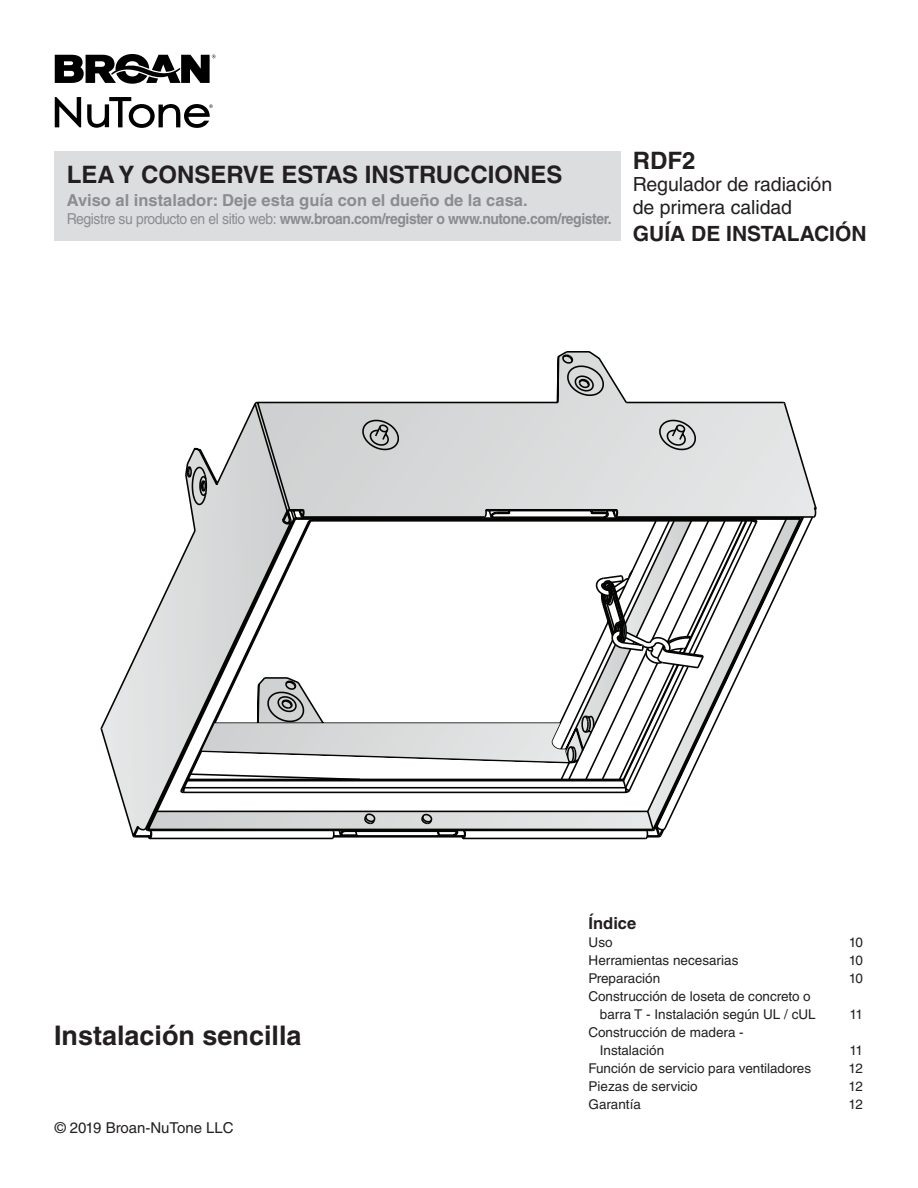
<style>
.page{position:relative;width:918px;height:1188px;background:#fff}
.page>*{position:absolute;margin:0;border:0;box-sizing:border-box;transform-origin:0 0}
.t1{font:700 27px "Helvetica LT Std";color:#231f20}
.t2{font:700 24px "Helvetica LT Std";color:#231f20}
.t3{font:700 21px "Helvetica LT Std";color:#231f20}
.t4{font:19.5px/22.5px "Helvetica LT Std";letter-spacing:-.005em;color:#231f20}
.t5{font:700 16.5px "Helvetica LT Std";color:#8a8c8f}
.t6{font:700 16.5px "Helvetica LT Std";color:#231f20}
.t7{font:700 15px "Helvetica LT Std";letter-spacing:-.025em;color:#8a8c8f;scale:.93 1}
.t8{font:15px "Helvetica LT Std";color:#231f20}
.t9{font:13.5px/18px "Helvetica LT Std";color:#231f20}
.s1{font-weight:400}
</style>
<div class="page">
<div style="left:55px;top:151px;width:566px;height:89px;background:#dcdddf"></div>
<svg style="left:55px;top:54px;width:161px;height:30px"></svg>
<svg style="left:55px;top:97px;width:158px;height:31px"></svg>
<svg style="left:100px;top:662px;width:32px;height:172px"></svg>
<svg style="left:132px;top:353px;width:685px;height:486px"></svg>
<svg style="left:220px;top:423px;width:466px;height:341px"></svg>
<svg style="left:202px;top:646px;width:429px;height:117px"></svg>
<p class="t2" style="left:67px;top:160px;width:497px">LEA Y CONSERVE ESTAS INSTRUCCIONES</p>
<p class="t5" style="left:67px;top:190px;width:462px">Aviso al instalador: Deje esta guía con el dueño de la casa.</p>
<p class="t7" style="left:67px;top:210px;width:588px"><span class="s1">Registre su producto en el sitio web:</span> www.broan.com/register o www.nutone.com/register.</p>
<p class="t2" style="left:633px;top:146px;width:64px">RDF2</p>
<p class="t4" style="left:633px;top:173px;width:201px">Regulador de radiación de primera calidad</p>
<p class="t3" style="left:633px;top:221px;width:235px">GUÍA DE INSTALACIÓN</p>
<p class="t1" style="left:54px;top:1019px;width:249px">Instalación sencilla</p>
<p class="t8" style="left:55px;top:1119px;width:180px">© 2019 Broan-NuTone LLC</p>
<p class="t6" style="left:589px;top:913px;width:49px">Índice</p>
<p class="t9" style="left:589px;top:934px;width:26px">Uso</p>
<p class="t9" style="left:849px;top:934px;width:16px">10</p>
<p class="t9" style="left:589px;top:952px;width:151px">Herramientas necesarias</p>
<p class="t9" style="left:849px;top:952px;width:16px">10</p>
<p class="t9" style="left:589px;top:970px;width:73px">Preparación</p>
<p class="t9" style="left:849px;top:970px;width:16px">10</p>
<p class="t9" style="left:600px;top:988px;width:217px;text-indent:-11px">Construcción de loseta de concreto o barra T - Instalación según UL / cUL</p>
<p class="t9" style="left:850px;top:1006px;width:15px">11</p>
<p class="t9" style="left:589px;top:1024px;width:157px">Construcción de madera -</p>
<p class="t9" style="left:600px;top:1042px;width:66px">Instalación</p>
<p class="t9" style="left:850px;top:1042px;width:15px">11</p>
<p class="t9" style="left:589px;top:1060px;width:224px">Función de servicio para ventiladores</p>
<p class="t9" style="left:849px;top:1060px;width:16px">12</p>
<p class="t9" style="left:589px;top:1078px;width:111px">Piezas de servicio</p>
<p class="t9" style="left:849px;top:1078px;width:16px">12</p>
<p class="t9" style="left:589px;top:1096px;width:54px">Garantía</p>
<p class="t9" style="left:849px;top:1096px;width:16px">12</p>
</div>
